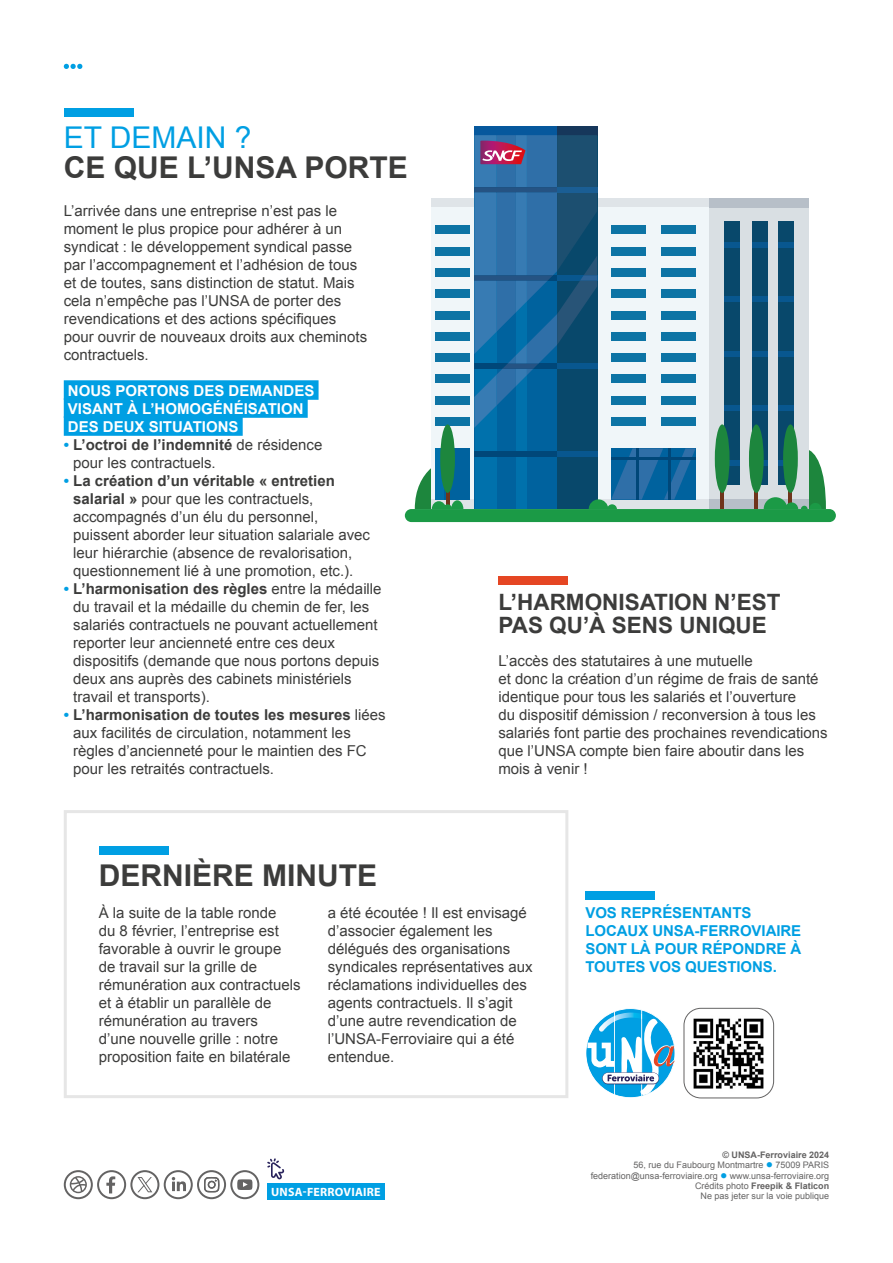
<style>
.page{position:relative;width:893px;height:1263px;background:#fff}
.page>*{position:absolute;margin:0;border:0;box-sizing:border-box;transform-origin:0 0}
.t1{font:700 30px "Arial";color:#3c3c3b}
.t2{font:30px "Arial";color:#009fe3}
.t3{font:700 22.5px/22.5px "Arial";color:#3c3c3b}
.t4{font:15px/18px "Arial";color:#3c3c3b}
.t5{font:700 15px/18px "Arial";letter-spacing:-.005em;color:#009fe3}
.t6{font:700 15px/18px "Arial";color:#fff}
.t7{font:700 12px "Myriad Pro";letter-spacing:.02em;color:#fff}
.t8{font:9px/10.4px "Arial";color:#646363;text-align:right}
.s1{font-weight:700;color:#009fe3}
.s2{font-weight:700}
.s3{color:#009fe3}
</style>
<div class="page">
<div style="left:267px;top:1183px;width:118px;height:16px;background:#009fe3"></div>
<svg style="left:267px;top:1158px;width:17px;height:22px"></svg>
<svg style="left:64px;top:1170px;width:195px;height:29px"></svg>
<svg style="left:64px;top:64px;width:18px;height:5px"></svg>
<div style="left:64px;top:108px;width:70px;height:8px;background:#009fe3"></div>
<div style="left:64px;top:380px;width:255px;height:20px;background:#009fe3"></div>
<div style="left:64px;top:398px;width:244px;height:20px;background:#009fe3"></div>
<div style="left:64px;top:416px;width:179px;height:20px;background:#009fe3"></div>
<div style="left:64px;top:810px;width:504px;height:288px;border:3px solid #e6e6e6"></div>
<div style="left:585px;top:892px;width:70px;height:8px;background:#009fe3"></div>
<div style="left:99px;top:846px;width:70px;height:8px;background:#009fe3"></div>
<img style="left:689px;top:1013px;width:80px;height:80px">
<div style="left:684px;top:1008px;width:90px;height:90px;border:1px solid #646363;border-radius:17px"></div>
<svg style="left:586px;top:1008px;width:89px;height:90px"></svg>
<div style="left:498px;top:576px;width:70px;height:8px;background:#e54623"></div>
<div style="left:474px;top:126px;width:83px;height:9px;background:#06589d"></div>
<div style="left:557px;top:126px;width:40px;height:9px;background:#16375b"></div>
<div style="left:405px;top:509px;width:431px;height:13px;background:#1b9a46;border-radius:7px"></div>
<svg style="left:415px;top:135px;width:411px;height:374px"></svg>
<h1 class="t2" style="left:64px;top:118px;width:189px">ET DEMAIN ?</h1>
<h1 class="t1" style="left:64px;top:148px;width:345px">CE QUE L’UNSA PORTE</h1>
<p class="t4" style="left:64px;top:202px;width:305px">L’arrivée dans une entreprise n’est pas le moment le plus propice pour adhérer à un syndicat : le développement syndical passe par l’accompagnement et l’adhésion de tous et de toutes, sans distinction de statut. Mais cela n’empêche pas l’UNSA de porter des revendications et des actions spécifiques pour ouvrir de nouveaux droits aux cheminots contractuels.</p>
<p class="t6" style="left:68px;top:382px;width:248px">NOUS PORTONS DES DEMANDES<br>VISANT À L’HOMOGÉNÉISATION<br>DES DEUX SITUATIONS</p>
<p class="t4" style="left:73px;top:436px;width:251px;text-indent:-9px"><span class="s1">•</span> <span class="s2">L’octroi de l’indemnité</span> de résidence pour les contractuels.</p>
<p class="t4" style="left:73px;top:472px;width:298px;text-indent:-9px"><span class="s1">•</span> <span class="s2">La création d’un véritable « entretien salarial »</span> pour que les contractuels, accompagnés d’un élu du personnel, puissent aborder leur situation salariale avec leur hiérarchie (absence de revalorisation, questionnement lié à une promotion, etc.).</p>
<p class="t4" style="left:73px;top:580px;width:310px;text-indent:-9px"><span class="s1">•</span> <span class="s2">L’harmonisation des règles</span> entre la médaille du travail et la médaille du chemin de fer, les salariés contractuels ne pouvant actuellement reporter leur ancienneté entre ces deux dispositifs (demande que nous portons depuis deux ans auprès des cabinets ministériels travail et transports).</p>
<p class="t4" style="left:73px;top:706px;width:314px;text-indent:-9px"><span class="s1">•</span> <span class="s2">L’harmonisation de toutes les mesures</span> liées aux facilités de circulation, notamment les règles d’ancienneté pour le maintien des FC pour les retraités contractuels.</p>
<h2 class="t3" style="left:498px;top:592px;width:284px">L’HARMONISATION N’EST<br>PAS QU’À SENS UNIQUE</h2>
<p class="t4" style="left:498px;top:652px;width:331px">L’accès des statutaires à une mutuelle<br>et donc la création d’un régime de frais de santé identique pour tous les salariés et l’ouverture<br>du dispositif démission / reconversion à tous les salariés font partie des prochaines revendications que l’UNSA compte bien faire aboutir dans les mois à venir !</p>
<h1 class="t1" style="left:99px;top:856px;width:280px">DERNIÈRE MINUTE</h1>
<p class="t4" style="left:99px;top:904px;width:203px">À la suite de la table ronde<br>du 8 février, l’entreprise est favorable à ouvrir le groupe de travail sur la grille de rémunération aux contractuels et à établir un parallèle de rémunération au travers<br>d’une nouvelle grille : notre proposition faite en bilatérale</p>
<p class="t4" style="left:328px;top:904px;width:207px">a été écoutée ! Il est envisagé d’associer également les délégués des organisations syndicales représentatives aux réclamations individuelles des agents contractuels. Il s’agit d’une autre revendication de l’UNSA-Ferroviaire qui a été entendue.</p>
<p class="t5" style="left:585px;top:904px;width:217px">VOS REPRÉSENTANTS<br>LOCAUX UNSA-FERROVIAIRE<br>SONT LÀ POUR RÉPONDRE À<br>TOUTES VOS QUESTIONS.</p>
<p class="t7" style="left:271px;top:1184px;width:111px">UNSA-FERROVIAIRE</p>
<p class="t8" style="left:591px;top:1149px;width:240px"><span class="s2">© UNSA-Ferroviaire 2024<br></span>56, rue du Faubourg Montmartre <span class="s3">●</span> 75009 PARIS federation@unsa-ferroviaire.org <span class="s3">●</span> www.unsa-ferroviaire.org Crédits photo <span class="s2">Freepik &amp; Flaticon</span></p>
<p class="t8" style="left:701px;top:1191px;width:130px">Ne pas jeter sur la voie publique</p>
</div>
